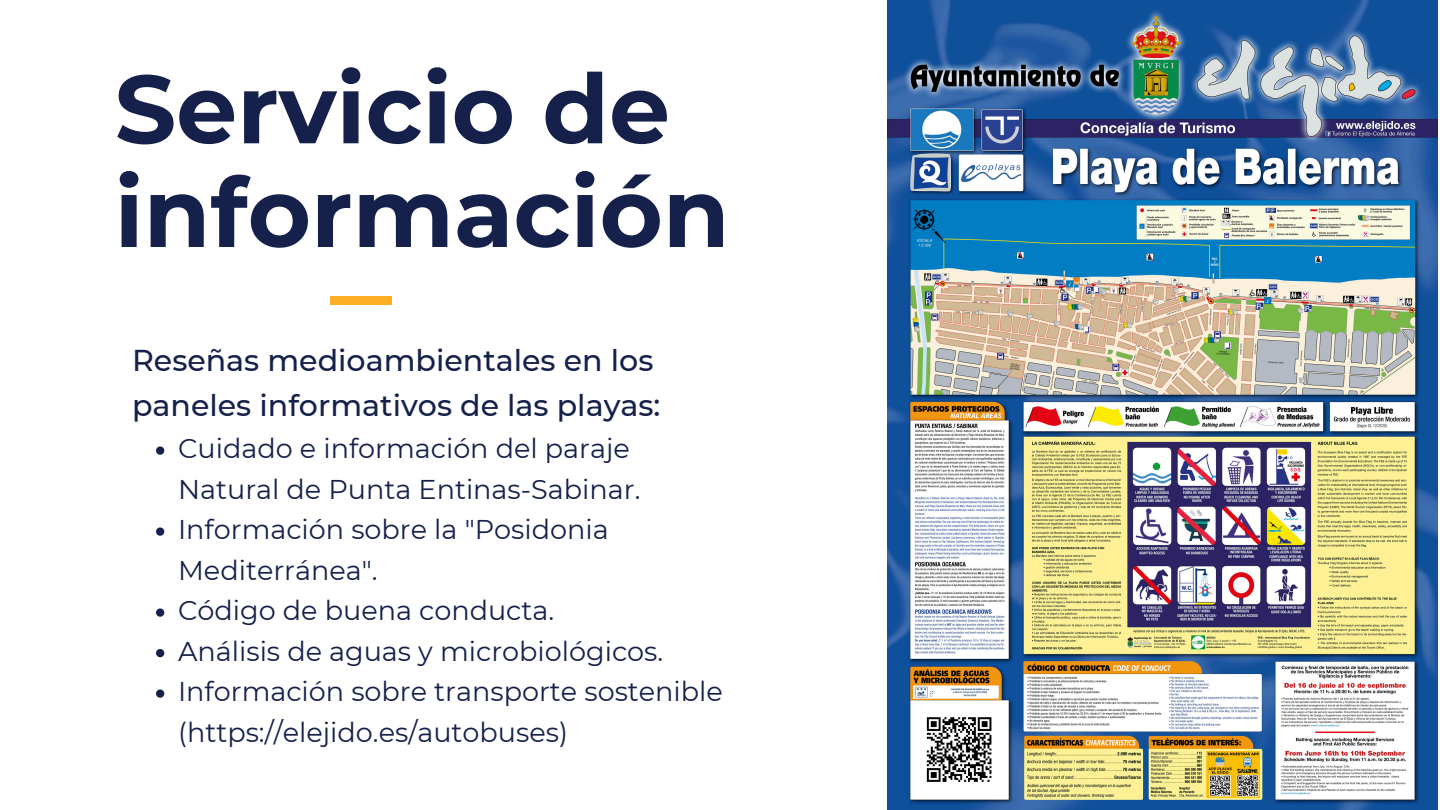
<style>
.page{position:relative;width:1440px;height:810px;background:#fff}
.page>*{position:absolute;margin:0;border:0;box-sizing:border-box;transform-origin:0 0}
.t1{font:700 96.6px/103.7px "Montserrat";color:#16214b}
.t2{font:500 30.1px/45px "Montserrat";color:#16214b}
.t3{font:27.1px/40.5px "Montserrat";color:#16214b}
</style>
<div class="page">
<div style="left:330px;top:296px;width:62px;height:8px;background:#ffaf26"></div>
<img style="left:887px;top:0;width:551px;height:810px">
<svg style="left:156px;top:446px;width:8px;height:9px"></svg>
<svg style="left:156px;top:527px;width:8px;height:9px"></svg>
<svg style="left:156px;top:608px;width:8px;height:9px"></svg>
<svg style="left:156px;top:649px;width:8px;height:8px"></svg>
<svg style="left:156px;top:689px;width:8px;height:9px"></svg>
<h2 class="t1" style="left:115px;top:57px;width:617px">Servicio de información</h2>
<p class="t2" style="left:132px;top:338px;width:530px">Reseñas medioambientales en los paneles informativos de las playas:</p>
<p class="t3" style="left:178px;top:429px;width:464px">Cuidado e información del paraje<br>Natural de Punta Entinas-Sabinar.</p>
<p class="t3" style="left:178px;top:510px;width:432px">Información sobre la "Posidonia<br>Mediterránea".</p>
<p class="t3" style="left:178px;top:591px;width:378px">Código de buena conducta.</p>
<p class="t3" style="left:178px;top:631px;width:487px">Análisis de aguas y microbiológicos.</p>
<p class="t3" style="left:178px;top:672px;width:546px">Información sobre transporte sostenible (https://elejido.es/autobuses)</p>
</div>
